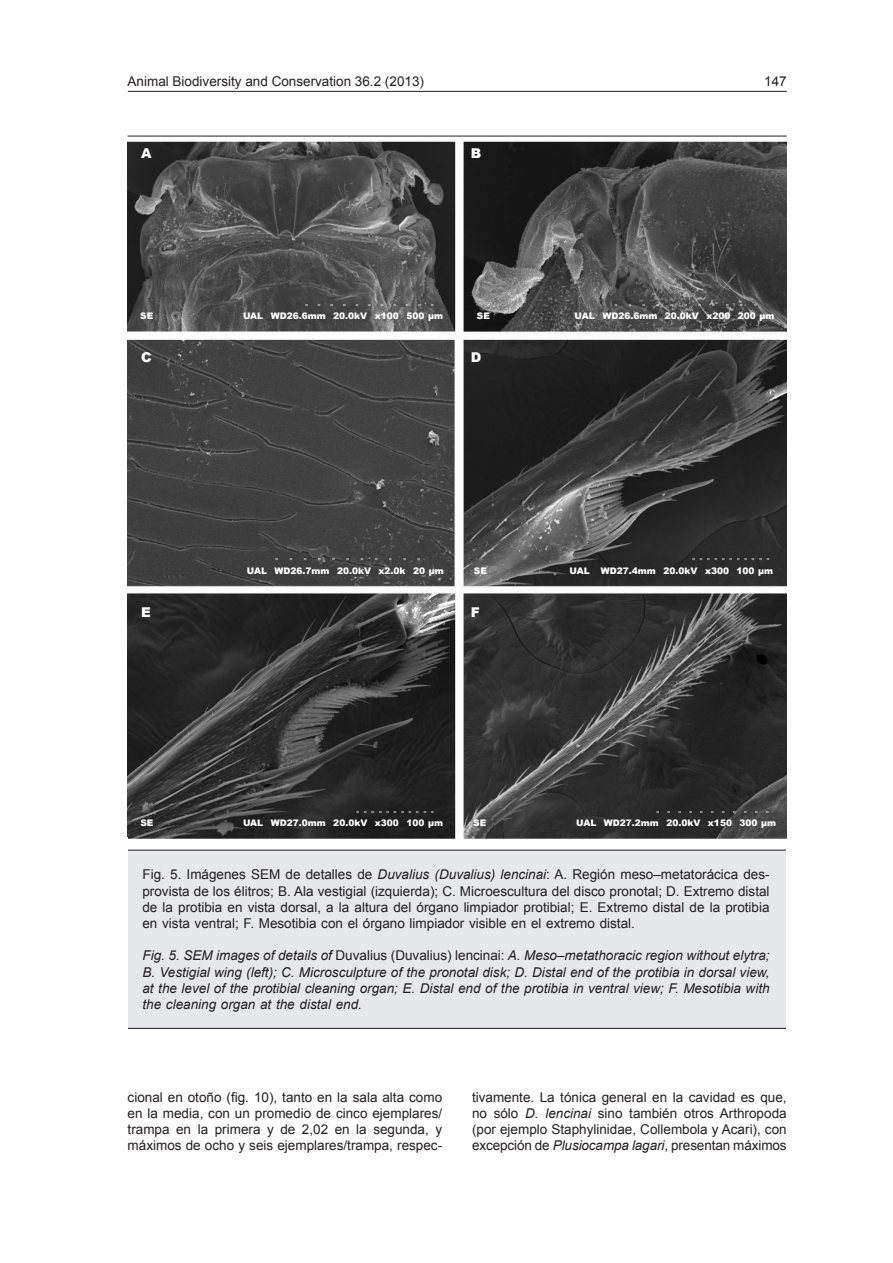
<style>
.page{position:relative;width:893px;height:1263px;background:#fff}
.page>*{position:absolute;margin:0;border:0;box-sizing:border-box;transform-origin:0 0}
.Peu_1_esp{font:13.5px/16.2px "Arial";color:#231f20;text-align:justify}
.Normal_ult_esp{font:13.5px/16.2px "Arial";color:#231f20;text-align:justify}
.Peu_2_ang{font:italic 13.5px/16.2px "Arial";color:#231f20;text-align:justify}
.Figures-blanc{font:900 13.5px "Arial";color:#fff}
.Figures-blanc-2{font:900 9px "Arial";color:#fff}
.Taula_1-1_linia{font:900 9px "Arial";color:#fff}
.s1{font-style:italic}
.s2{font-style:normal}
</style>
<div class="page">
<hr style="left:128px;top:91px;width:659px;height:1px;background:#231f20">
<img style="left:128px;top:141px;width:659px;height:709px">
<div style="left:86px;top:850px;width:765px;height:178px;background:#e6e7e9"></div>
<div style="left:61px;top:838px;width:67px;height:258px;background:#fff"></div>
<div style="left:786px;top:842px;width:74px;height:221px;background:#fff"></div>
<hr style="left:128px;top:136px;width:659px;height:1px;background:#231f20">
<p class="Peu_1_esp" style="left:128px;top:73px;width:298px">Animal Biodiversity and Conservation 36.2 (2013)</p>
<p class="Peu_1_esp" style="left:764px;top:73px;width:24px">147</p>
<p class="Figures-blanc" style="left:141px;top:143px;width:12px">A</p>
<p class="Figures-blanc" style="left:471px;top:143px;width:12px">B</p>
<p class="Taula_1-1_linia" style="left:305px;top:298px;width:131px">▫ ▫ ▫ ▫ ▫ ▫ ▫ ▫ ▫ ▫ ▫</p>
<p class="Taula_1-1_linia" style="left:614px;top:298px;width:144px">▫ ▫ ▫ ▫ ▫ ▫ ▫ ▫ ▫ ▫ ▫</p>
<p class="Figures-blanc-2" style="left:140px;top:309px;width:14px">SE</p>
<p class="Figures-blanc-2" style="left:243px;top:309px;width:202px">UAL WD26.6mm 20.0kV x100 500 µm</p>
<p class="Figures-blanc-2" style="left:477px;top:309px;width:14px">SE</p>
<p class="Figures-blanc-2" style="left:575px;top:309px;width:202px">UAL WD26.6mm 20.0kV x200 200 µm</p>
<p class="Figures-blanc" style="left:141px;top:347px;width:12px">C</p>
<p class="Figures-blanc" style="left:471px;top:347px;width:12px">D</p>
<p class="Taula_1-1_linia" style="left:275px;top:553px;width:147px">▫ ▫ ▫ ▫ ▫ ▫ ▫ ▫ ▫ ▫ ▫</p>
<p class="Taula_1-1_linia" style="left:692px;top:553px;width:79px">▫ ▫ ▫ ▫ ▫ ▫ ▫ ▫ ▫ ▫ ▫</p>
<p class="Figures-blanc-2" style="left:247px;top:564px;width:199px">UAL WD26.7mm 20.0kV x2.0k 20 µm</p>
<p class="Figures-blanc-2" style="left:474px;top:564px;width:14px">SE</p>
<p class="Figures-blanc-2" style="left:569px;top:564px;width:22px">UAL</p>
<p class="Figures-blanc-2" style="left:601px;top:564px;width:174px">WD27.4mm 20.0kV x300 100 µm</p>
<p class="Figures-blanc" style="left:141px;top:602px;width:11px">E</p>
<p class="Figures-blanc" style="left:471px;top:602px;width:11px">F</p>
<p class="Taula_1-1_linia" style="left:356px;top:805px;width:79px">▫ ▫ ▫ ▫ ▫ ▫ ▫ ▫ ▫ ▫ ▫</p>
<p class="Taula_1-1_linia" style="left:656px;top:805px;width:114px">▫ ▫ ▫ ▫ ▫ ▫ ▫ ▫ ▫ ▫ ▫</p>
<p class="Figures-blanc-2" style="left:140px;top:817px;width:14px">SE</p>
<p class="Figures-blanc-2" style="left:243px;top:817px;width:202px">UAL WD27.0mm 20.0kV x300 100 µm</p>
<p class="Figures-blanc-2" style="left:473px;top:817px;width:14px">SE</p>
<p class="Figures-blanc-2" style="left:576px;top:817px;width:202px">UAL WD27.2mm 20.0kV x150 300 µm</p>
<p class="Peu_1_esp" style="left:142px;top:867px;width:629px">Fig. 5. Imágenes SEM de detalles de <span class="s1">Duvalius (Duvalius) lencinai</span>: A. Región meso–metatorácica des&shy;provista de los élitros; B. Ala vestigial (izquierda); C. Microescultura del disco pronotal; D. Extremo distal de la protibia en vista dorsal, a la altura del órgano limpiador protibial; E. Extremo distal de la protibia en vista ventral; F. Mesotibia con el órgano limpiador visible en el extremo distal.</p>
<p class="Peu_2_ang" style="left:142px;top:948px;width:629px">Fig. 5. SEM images of details of <span class="s2">Duvalius (Duvalius) lencinai:</span> A. Meso–metathoracic region without elytra; B. Vestigial wing (left); C. Microsculpture of the pronotal disk; D. Distal end of the protibia in dorsal view, at the level of the protibial cleaning organ; E. Distal end of the protibia in ventral view; F. Mesotibia with the cleaning organ at the distal end.</p>
<p class="Normal_ult_esp" style="left:128px;top:1089px;width:316px">cional en otoño (fig. 10), tanto en la sala alta como en la media, con un promedio de cinco ejemplares/ trampa en la primera y de 2,02 en la segunda, y máximos de ocho y seis ejemplares/trampa, respec-</p>
<p class="Normal_ult_esp" style="left:472px;top:1089px;width:316px">tivamente. La tónica general en la cavidad es que, no sólo <span class="s1">D. lencinai</span> sino también otros Arthropoda (por ejemplo Staphylinidae, Collembola y Acari), con excepción de <span class="s1">Plusiocampa lagari</span>, presentan máximos</p>
</div>
